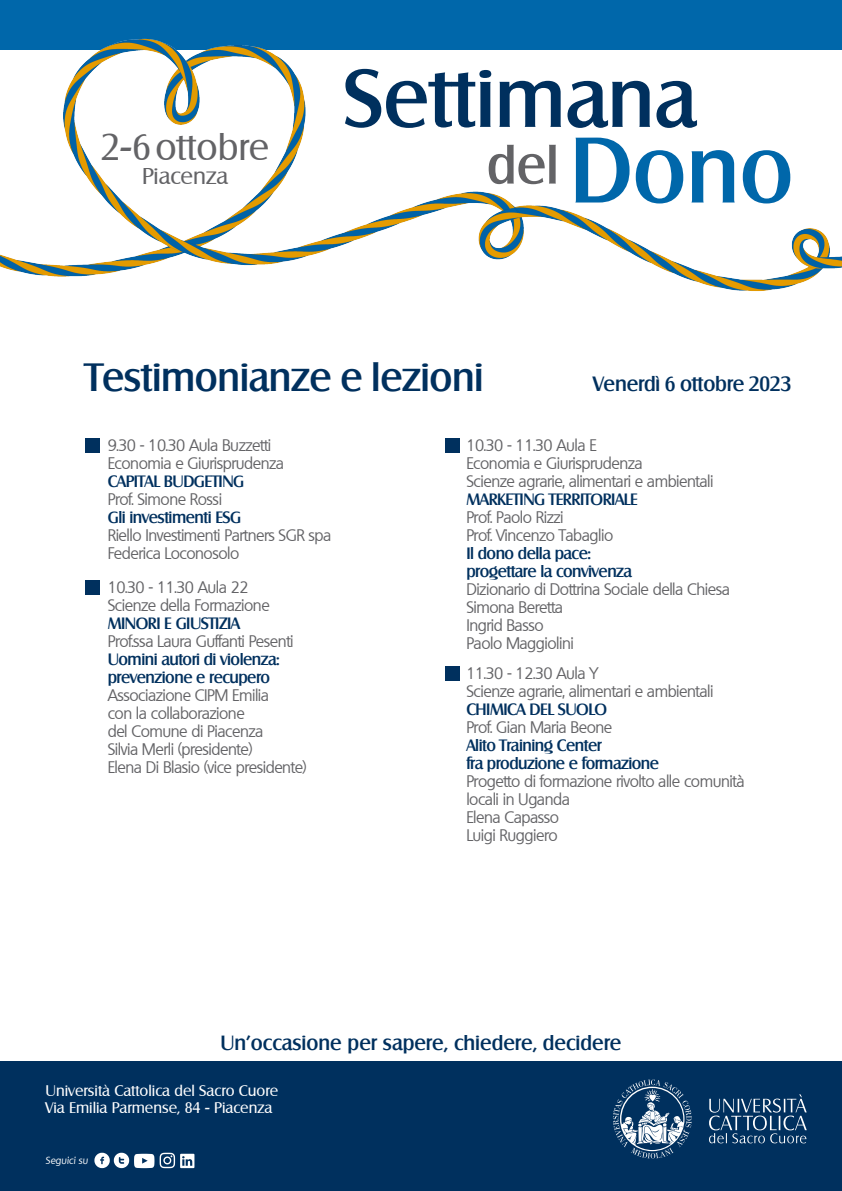
<style>
.page{position:relative;width:842px;height:1191px;background:#fff}
.page>*{position:absolute;margin:0;border:0;box-sizing:border-box;transform-origin:0 0}
.t1{font:500 90px "Salzburg";color:#0067aa}
.t2{font:500 79.2px "Salzburg";color:#00305e}
.t3{font:500 51px "Salzburg";color:#636366}
.t4{font:500 38.4px "Salzburg";letter-spacing:-.01em;color:#00305e}
.t5{font:36px "Salzburg";color:#636366}
.t6{font:22.3px "Salzburg";color:#636366}
.t7{font:500 20.1px "Salzburg";letter-spacing:-.01em;color:#00305e}
.t8{font:500 20px "Salzburg";color:#00305e}
.t9{font:16px/18px "Quebec";letter-spacing:-.03em;color:#636366}
.t10{font:500 16px "Salzburg";letter-spacing:-.03em;color:#00305e}
.t11{font:15px "Salzburg";color:#fff}
.t12{font:italic 9.9px "Quebec";color:#fff}
</style>
<div class="page">
<div style="left:0;top:0;width:842px;height:50px;background:#0067aa"></div>
<img style="left:0;top:38px;width:842px;height:253px">
<div style="left:487px;top:135px;width:76px;height:52px;background:#fff"></div>
<div style="left:570px;top:116px;width:239px;height:90px;background:#fff"></div>
<div style="left:320px;top:51px;width:379px;height:81px;background:#fff"></div>
<div style="left:0;top:1061px;width:842px;height:130px;background:#00305e"></div>
<svg style="left:709px;top:1094px;width:98px;height:49px"></svg>
<svg style="left:613px;top:1079px;width:79px;height:79px"></svg>
<svg style="left:94px;top:1152px;width:60px;height:16px"></svg>
<svg style="left:160px;top:1152px;width:34px;height:16px"></svg>
<div style="left:85px;top:438px;width:14px;height:14px;background:#00305e"></div>
<div style="left:445px;top:438px;width:14px;height:14px;background:#00305e"></div>
<div style="left:445px;top:666px;width:14px;height:14px;background:#00305e"></div>
<div style="left:85px;top:580px;width:14px;height:15px;background:#00305e"></div>
<p class="t5" style="left:101px;top:126px;width:170px">2-6 ottobre</p>
<p class="t6" style="left:142px;top:163px;width:88px">Piacenza</p>
<p class="t2" style="left:343px;top:51px;width:355px">Settimana</p>
<p class="t3" style="left:487px;top:135px;width:73px">del</p>
<p class="t1" style="left:570px;top:116px;width:225px">Dono</p>
<p class="t4" style="left:85px;top:354px;width:400px">Testimonianze e lezioni</p>
<p class="t7" style="left:593px;top:372px;width:199px">Venerdì 6 ottobre 2023</p>
<p class="t9" style="left:108px;top:436px;width:165px">9.30 - 10.30 Aula Buzzetti</p>
<p class="t9" style="left:108px;top:454px;width:178px">Economia e Giurisprudenza</p>
<p class="t10" style="left:108px;top:472px;width:138px">CAPITAL BUDGETING</p>
<p class="t9" style="left:108px;top:490px;width:116px">Prof. Simone Rossi</p>
<p class="t10" style="left:108px;top:508px;width:135px">Gli investimenti ESG</p>
<p class="t9" style="left:108px;top:526px;width:225px">Riello Investimenti Partners SGR spa</p>
<p class="t9" style="left:108px;top:544px;width:133px">Federica Loconosolo</p>
<p class="t9" style="left:108px;top:578px;width:142px">10.30 - 11.30 Aula 22</p>
<p class="t9" style="left:108px;top:596px;width:164px">Scienze della Formazione</p>
<p class="t10" style="left:108px;top:614px;width:134px">MINORI E GIUSTIZIA</p>
<p class="t9" style="left:108px;top:632px;width:187px">Prof.ssa Laura Guffanti Pesenti</p>
<p class="t10" style="left:108px;top:650px;width:173px">Uomini autori di violenza:</p>
<p class="t10" style="left:108px;top:668px;width:164px">prevenzione e recupero</p>
<p class="t9" style="left:108px;top:686px;width:163px">Associazione CIPM Emilia</p>
<p class="t9" style="left:108px;top:704px;width:139px">con la collaborazione</p>
<p class="t9" style="left:108px;top:722px;width:157px">del Comune di Piacenza</p>
<p class="t9" style="left:108px;top:740px;width:146px">Silvia Merli (presidente)</p>
<p class="t9" style="left:108px;top:758px;width:201px">Elena Di Blasio (vice presidente)</p>
<p class="t9" style="left:466px;top:436px;width:132px">10.30 - 11.30 Aula E</p>
<p class="t9" style="left:466px;top:454px;width:178px">Economia e Giurisprudenza</p>
<p class="t9" style="left:466px;top:472px;width:249px">Scienze agrarie, alimentari e ambientali</p>
<p class="t10" style="left:466px;top:490px;width:173px">MARKETING TERRITORIALE</p>
<p class="t9" style="left:466px;top:508px;width:99px">Prof. Paolo Rizzi</p>
<p class="t9" style="left:466px;top:526px;width:148px">Prof. Vincenzo Tabaglio</p>
<p class="t10" style="left:466px;top:544px;width:126px">Il dono della pace:</p>
<p class="t10" style="left:466px;top:562px;width:167px">progettare la convivenza</p>
<p class="t9" style="left:466px;top:580px;width:265px">Dizionario di Dottrina Sociale della Chiesa</p>
<p class="t9" style="left:466px;top:598px;width:98px">Simona Beretta</p>
<p class="t9" style="left:466px;top:616px;width:79px">Ingrid Basso</p>
<p class="t9" style="left:466px;top:634px;width:109px">Paolo Maggiolini</p>
<p class="t9" style="left:466px;top:664px;width:133px">11.30 - 12.30 Aula Y</p>
<p class="t9" style="left:466px;top:682px;width:249px">Scienze agrarie, alimentari e ambientali</p>
<p class="t10" style="left:466px;top:700px;width:142px">CHIMICA DEL SUOLO</p>
<p class="t9" style="left:466px;top:718px;width:147px">Prof. Gian Maria Beone</p>
<p class="t10" style="left:466px;top:736px;width:137px">Alito Training Center</p>
<p class="t10" style="left:466px;top:754px;width:194px">fra produzione e formazione</p>
<p class="t9" style="left:466px;top:772px;width:280px">Progetto di formazione rivolto alle comunità locali in Uganda</p>
<p class="t9" style="left:466px;top:808px;width:94px">Elena Capasso</p>
<p class="t9" style="left:466px;top:826px;width:93px">Luigi Ruggiero</p>
<p class="t8" style="left:220px;top:1030px;width:402px">Un’occasione per sapere, chiedere, decidere</p>
<p class="t11" style="left:46px;top:1081px;width:234px">Università Cattolica del Sacro Cuore</p>
<p class="t11" style="left:46px;top:1098px;width:228px">Via Emilia Parmense, 84 - Piacenza</p>
<p class="t12" style="left:46px;top:1153px;width:44px">Seguici su</p>
</div>
